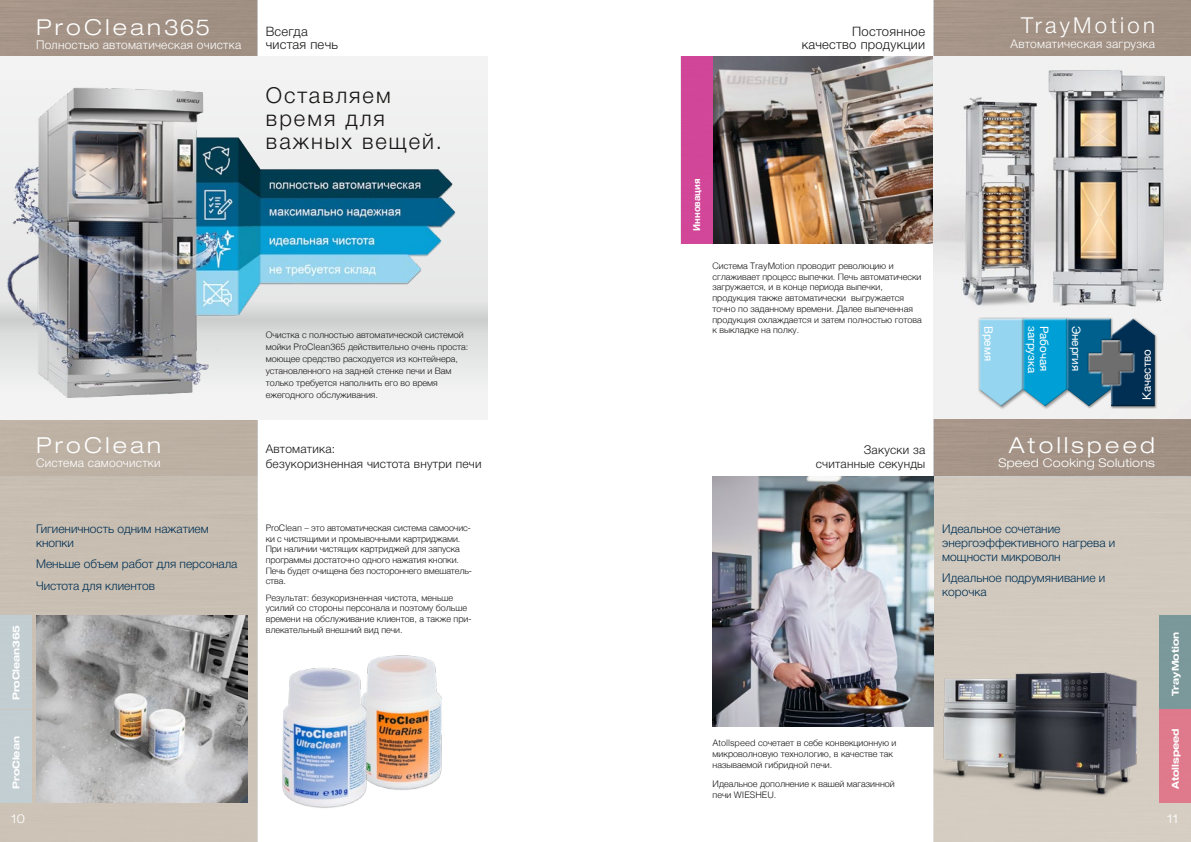
<style>
.page{position:relative;width:1191px;height:842px;background:#fff}
.page>*{position:absolute;margin:0;border:0;box-sizing:border-box;transform-origin:0 0}
.t1{font:300 22px/23px "Helvetica Neue";letter-spacing:.09em;color:#181716}
.t2{font:300 expanded 22px "Helvetica Neue LT Pro";letter-spacing:.15em;color:#fff}
.t3{font:300 expanded 22px "Helvetica Neue";letter-spacing:.15em;color:#fff}
.t4{font:300 22px "Helvetica Neue";letter-spacing:.15em;color:#fff}
.t5{font:300 13px/13.5px "Helvetica Neue";letter-spacing:.02em;color:#181716}
.t6{font:300 expanded 12.3px "Helvetica Neue LT Pro";color:#fff}
.t7{font:300 12px/14px "Helvetica Neue";color:#002f53}
.t8{font:300 12px "Helvetica Neue";letter-spacing:.02em;color:#fff}
.t9{font:300 12px/14px "Helvetica Neue";letter-spacing:.02em;color:#181716;text-align:right}
.t10{font:300 expanded 12px "Helvetica Neue LT Pro";letter-spacing:.02em;color:#fff}
.t11{font:11.5px "Helvetica Neue";color:#fff}
.t12{font:700 expanded 9.5px "Helvetica Neue LT Pro";color:#fff}
.t13{font:700 expanded 9.5px "Helvetica Neue";letter-spacing:-.01em;color:#fff}
.t14{font:700 9.5px "Helvetica Neue";color:#fff}
.t15{font:300 9px/10.7px "Helvetica";color:#181716}
</style>
<div class="page">
<div style="left:0;top:57px;width:257px;height:785px;background:linear-gradient(to right,#c7bcaf,#c6bbae)"></div>
<div style="left:0;top:0;width:257px;height:57px;background:#a29285"></div>
<div style="left:933px;top:0;width:258px;height:57px;background:#a39386"></div>
<img style="left:36px;top:615px;width:212px;height:187px">
<img style="left:373px;top:655px;width:69px;height:135px">
<img style="left:282px;top:659px;width:91px;height:149px">
<div style="left:0;top:615px;width:31px;height:187px;background:#c3ced2"></div>
<img style="left:712px;top:57px;width:222px;height:187px">
<svg style="left:934px;top:57px;width:257px;height:363px"></svg>
<div style="left:681px;top:57px;width:31px;height:187px;background:#d24698"></div>
<div style="left:933px;top:420px;width:258px;height:422px;background:#d2cabf"></div>
<div style="left:933px;top:420px;width:258px;height:56px;background:#a39386"></div>
<img style="left:1159px;top:615px;width:32px;height:187px">
<img style="left:712px;top:476px;width:222px;height:250px">
<div style="left:0;top:57px;width:487px;height:363px;background:#f3f3f3"></div>
<img style="left:0;top:87px;width:487px;height:311px">
<div style="left:977px;top:317px;width:50px;height:92px;background:#181716;opacity:.45"></div>
<div style="left:979px;top:318px;width:46px;height:90px;background:#181716;opacity:.4"></div>
<div style="left:1021px;top:317px;width:49px;height:92px;background:#f1f1f1"></div>
<div style="left:1023px;top:318px;width:45px;height:90px;background:#181716;opacity:.4"></div>
<div style="left:1066px;top:317px;width:91px;height:92px;background:#181716;opacity:.45"></div>
<div style="left:1066px;top:318px;width:46px;height:90px;background:#181716;opacity:.4"></div>
<div style="left:1109px;top:319px;width:46px;height:88px;background:#181716;opacity:.4"></div>
<svg style="left:979px;top:318px;width:175px;height:88px;background:#4596b9"></svg>
<div style="left:1086px;top:338px;width:47px;height:48px;background:#fff;opacity:.75"></div>
<div style="left:1086px;top:339px;width:47px;height:47px;background:#181716;opacity:.4"></div>
<img style="left:934px;top:649px;width:231px;height:154px">
<h1 class="t3" style="left:36px;top:14px;width:176px">ProClean365</h1>
<h3 class="t8" style="left:36px;top:38px;width:207px">Полностью автоматическая очистка</h3>
<h2 class="t5" style="left:266px;top:25px;width:74px">Всегда чистая печь</h2>
<h1 class="t1" style="left:266px;top:84px;width:178px">Оставляем время для важных вещей.</h1>
<h1 class="t2" style="left:36px;top:431px;width:126px">ProClean</h1>
<h3 class="t8" style="left:36px;top:456px;width:126px">Система самоочистки</h3>
<h3 class="t7" style="left:36px;top:522px;width:174px">Гигиеничность одним нажатием кнопки</h3>
<h3 class="t7" style="left:36px;top:554px;width:203px;line-height:21.1px">Меньше объем работ для персонала<br>Чистота для клиентов</h3>
<p class="t13" style="left:10px;top:700px;width:77px;rotate:-90deg">ProClean365</p>
<p class="t13" style="left:10px;top:789px;width:54px;rotate:-90deg">ProClean</p>
<h3 class="t6" style="left:11px;top:811px;width:15px">10</h3>
<p class="t15" style="left:266px;top:328px;width:204px;line-height:12px">Очистка с полностью автоматической системой мойки ProClean365 действительно очень проста: моющее средство расходуется из контейнера, установленного на задней стенке печи и Вам только требуется наполнить его во время ежегодного обслуживания.</p>
<h3 class="t9" style="left:266px;top:442px;width:217px;text-align:left">Автоматика:<br>безукоризненная чистота внутри печи</h3>
<p class="t15" style="left:266px;top:522px;width:208px">ProClean – это автоматическая система самоочис&shy;ки с чистящими и промывочными картриджами.<br>При наличии чистящих картриджей для запуска программы достаточно одного нажатия кнопки.<br>Печь будет очищена без постороннего вмешатель&shy;ства.</p>
<p class="t15" style="left:266px;top:591px;width:207px">Результат: безукоризненная чистота, меньше усилий со стороны персонала и поэтому больше времени на обслуживание клиентов, а также при&shy;влекательный внешний вид печи.</p>
<h2 class="t5" style="left:801px;top:25px;width:125px;text-align:right">Постоянное качество продукции</h2>
<h1 class="t4" style="left:1021px;top:13px;width:135px">TrayMotion</h1>
<h3 class="t8" style="left:1010px;top:37px;width:146px">Автоматическая загрузка</h3>
<p class="t14" style="left:689px;top:231px;width:54px;rotate:-90deg">Инновация</p>
<p class="t15" style="left:712px;top:260px;width:211px">Система TrayMotion проводит революцию и сглаживает процесс выпечки. Печь автоматически загружается, и в конце периода выпечки, продукция также автоматически выгружается точно по заданному времени. Далее выпеченная продукция охлаждается и затем полностью готова к выкладке на полку.</p>
<p class="t11" style="left:996px;top:326px;width:37px;rotate:90deg">Время</p>
<p class="t11" style="left:1040px;top:326px;width:49px;rotate:90deg">загрузка</p>
<p class="t11" style="left:1052px;top:326px;width:47px;rotate:90deg">Рабочая</p>
<p class="t11" style="left:1084px;top:326px;width:47px;rotate:90deg">Энергия</p>
<p class="t11" style="left:1138px;top:400px;width:52px;rotate:-90deg">Качество</p>
<h3 class="t9" style="left:816px;top:442px;width:111px">Закуски за считанные секунды</h3>
<h1 class="t2" style="left:1008px;top:431px;width:148px">Atollspeed</h1>
<h3 class="t10" style="left:998px;top:456px;width:158px">Speed Cooking Solutions</h3>
<h3 class="t7" style="left:942px;top:522px;width:175px">Идеальное сочетание энергоэффективного нагрева и мощности микроволн</h3>
<h3 class="t7" style="left:942px;top:571px;width:165px">Идеальное подрумянивание и корочка</h3>
<p class="t15" style="left:712px;top:737px;width:185px">Atollspeed сочетает в себе конвекционную и микроволновую технологию, в качестве так называемой гибридной печи.</p>
<p class="t15" style="left:712px;top:778px;width:184px">Идеальное дополнение к вашей магазинной печи WIESHEU.</p>
<p class="t12" style="left:1169px;top:696px;width:65px;rotate:-90deg">TrayMotion</p>
<p class="t12" style="left:1169px;top:789px;width:63px;rotate:-90deg">Atollspeed</p>
<h3 class="t6" style="left:1167px;top:811px;width:13px">11</h3>
</div>
